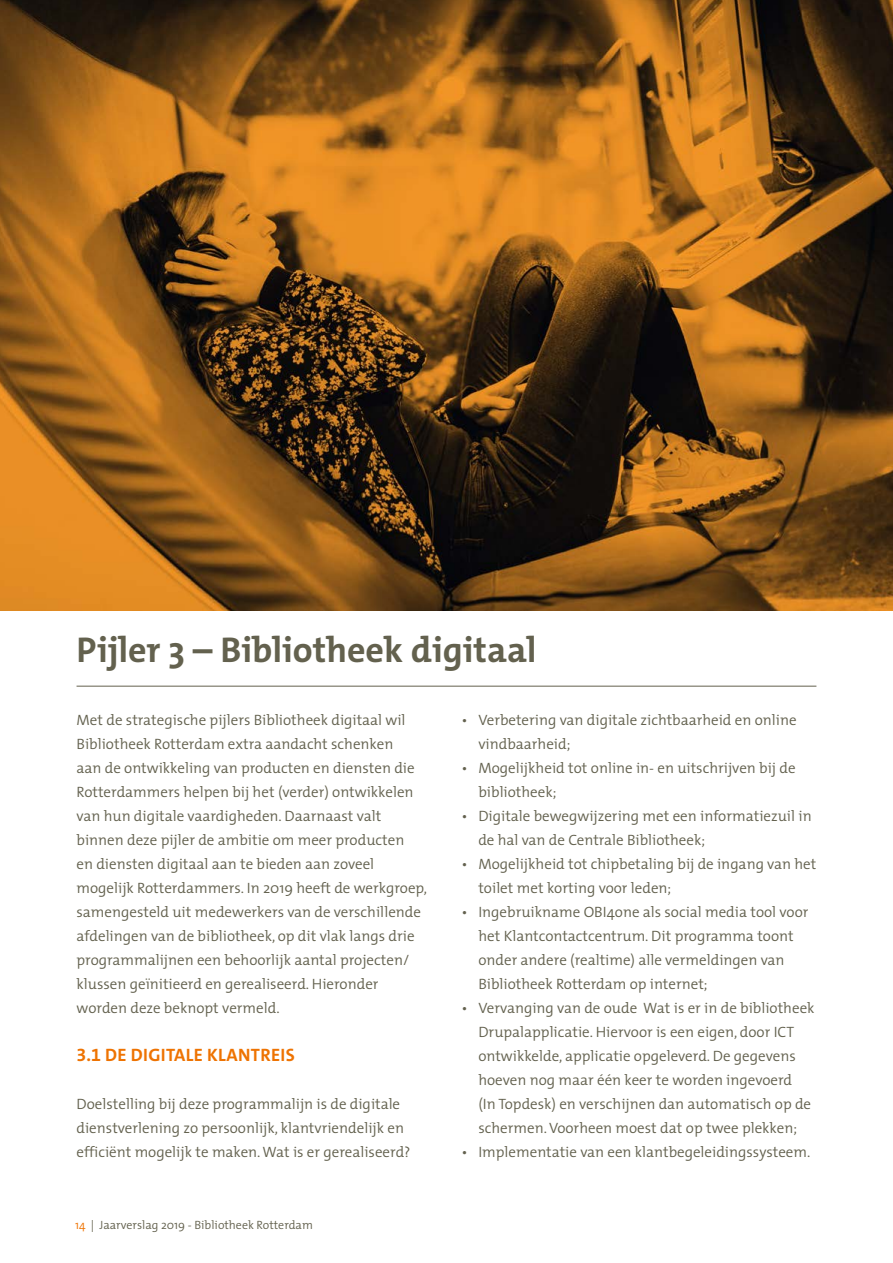
<style>
.page{position:relative;width:893px;height:1263px;background:#fff}
.page>*{position:absolute;margin:0;border:0;box-sizing:border-box;transform-origin:0 0}
.TOC_Heading_Hoofdstu{font:700 36px "The Mix Yota W7";color:#63614e}
.TOC_niveau_2{font:700 18px "The Mix C5";letter-spacing:.02em;color:#ee7302}
.platte_1{font:300 15px/24px "The Mix";color:#63614e}
.t1{font:300 12px "The Mix";color:#63614e}
.s1{color:#ee7302}
</style>
<div class="page">
<hr style="left:77px;top:686px;width:739px;height:1px;background:#63614e">
<img style="left:0;top:0;width:893px;height:610px">
<p class="TOC_Heading_Hoofdstu" style="left:77px;top:627px;width:461px">Pijler 3 – Bibliotheek digitaal</p>
<p class="platte_1" style="left:77px;top:708px;width:352px">Met de strategische pijlers Bibliotheek digitaal wil Bibliotheek Rotterdam extra aandacht schenken<br>aan de ontwikkeling van producten en diensten die Rotterdammers helpen bij het (verder) ontwikkelen van hun digitale vaardigheden. Daarnaast valt binnen deze pijler de ambitie om meer producten<br>en diensten digitaal aan te bieden aan zoveel mogelijk Rotterdammers. In 2019 heeft de werkgroep, samengesteld uit medewerkers van de verschillende afdelingen van de bibliotheek, op dit vlak langs drie programmalijnen een behoorlijk aantal projecten/ klussen geïnitieerd en gerealiseerd. Hieronder worden deze beknopt vermeld.</p>
<p class="TOC_niveau_2" style="left:77px;top:1043px;width:220px">3.1 DE DIGITALE KLANTREIS</p>
<p class="platte_1" style="left:77px;top:1092px;width:335px">Doelstelling bij deze programmalijn is de digitale dienstverlening zo persoonlijk, klantvriendelijk en efficiënt mogelijk te maken. Wat is er gerealiseerd?</p>
<p class="t1" style="left:75px;top:1217px;width:239px"><span class="s1">14</span> | Jaarverslag 2019 - Bibliotheek Rotterdam</p>
<p class="platte_1" style="left:478px;top:708px;width:320px;text-indent:-17px">• Verbetering van digitale zichtbaarheid en online vindbaarheid;</p>
<p class="platte_1" style="left:478px;top:756px;width:319px;text-indent:-17px">• Mogelijkheid tot online in- en uitschrijven bij de bibliotheek;</p>
<p class="platte_1" style="left:478px;top:804px;width:335px;text-indent:-17px">• Digitale bewegwijzering met een informatiezuil in de hal van de Centrale Bibliotheek;</p>
<p class="platte_1" style="left:478px;top:852px;width:339px;text-indent:-17px">• Mogelijkheid tot chipbetaling bij de ingang van het toilet met korting voor leden;</p>
<p class="platte_1" style="left:478px;top:900px;width:332px;text-indent:-17px">• Ingebruikname OBI4one als social media tool voor het Klantcontactcentrum. Dit programma toont onder andere (realtime) alle vermeldingen van Bibliotheek Rotterdam op internet;</p>
<p class="platte_1" style="left:478px;top:996px;width:338px;text-indent:-17px">• Vervanging van de oude Wat is er in de bibliotheek Drupalapplicatie. Hiervoor is een eigen, door ICT ontwikkelde, applicatie opgeleverd. De gegevens hoeven nog maar één keer te worden ingevoerd<br>(In Topdesk) en verschijnen dan automatisch op de schermen. Voorheen moest dat op twee plekken;</p>
<p class="platte_1" style="left:461px;top:1140px;width:350px">• Implementatie van een klantbegeleidingssysteem.</p>
</div>
